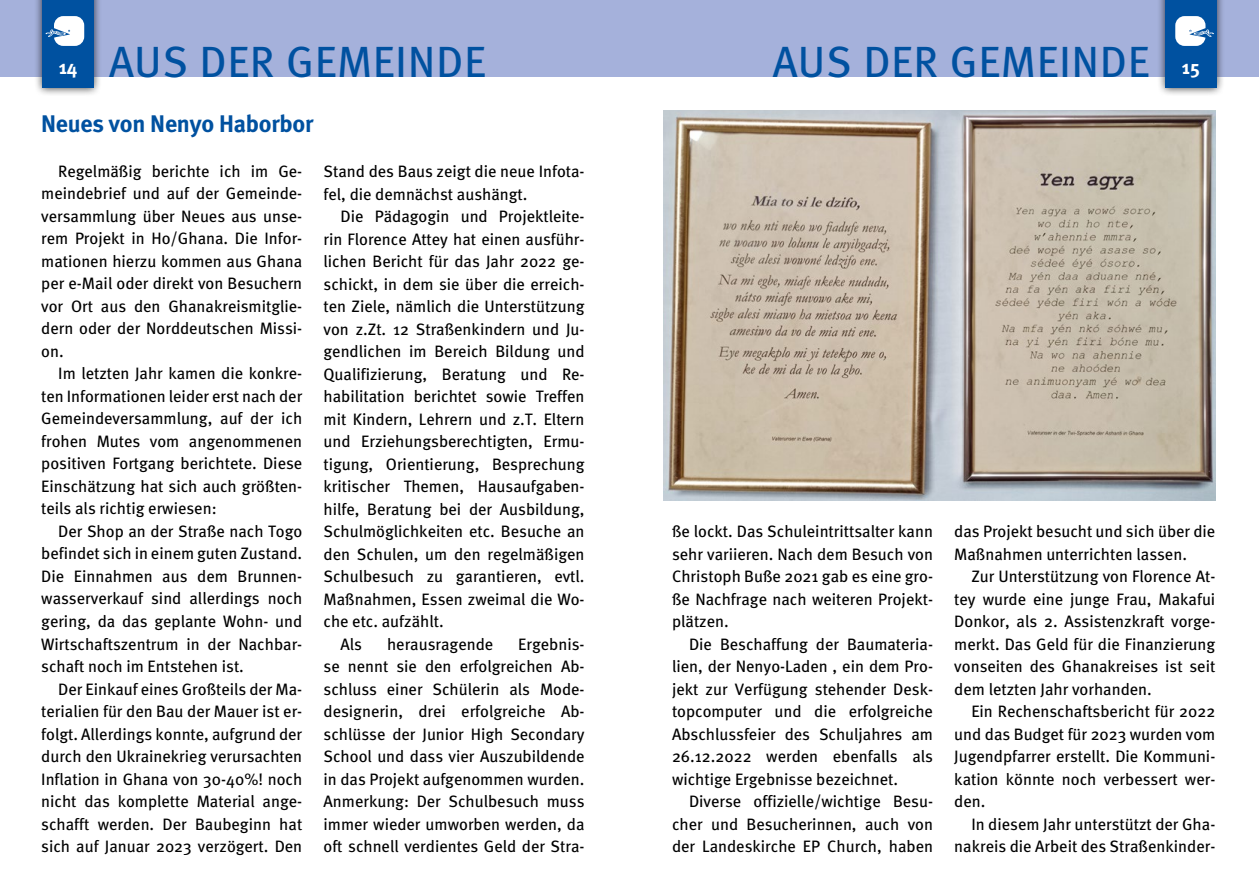
<style>
.page{position:relative;width:1259px;height:893px;background:#fff}
.page>*{position:absolute;margin:0;border:0;box-sizing:border-box;transform-origin:0 0}
.t1{font:43.65px "Meta Book CE Caps";color:#0051a0}
.t2{font:24px "Meta Bold CE";letter-spacing:-.01em;color:#0051a0}
.t3{font:19.5px "Meta Bold CE";color:#fff}
.t4{font:16.5px/22.5px "Meta Book CE";color:#000;text-align:justify}
</style>
<div class="page">
<div style="left:0;top:0;width:629px;height:77px;background:#a5b1db"></div>
<div style="left:629px;top:0;width:630px;height:77px;background:#a5b1db"></div>
<div style="left:34px;top:0;width:68px;height:97px;background:#000;opacity:.75"></div>
<div style="left:43px;top:0;width:51px;height:88px;background:#0051a0"></div>
<div style="left:1156px;top:0;width:69px;height:97px;background:#000;opacity:.75"></div>
<div style="left:1165px;top:0;width:51px;height:88px;background:#0051a0"></div>
<svg style="left:46px;top:16px;width:38px;height:30px"></svg>
<svg style="left:1175px;top:16px;width:39px;height:30px"></svg>
<img style="left:663px;top:110px;width:552px;height:391px">
<p class="t3" style="left:59px;top:55px;width:20px">14</p>
<h1 class="t1" style="left:109px;top:35px;width:379px">AUS DER GEMEINDE</h1>
<h1 class="t1" style="left:773px;top:35px;width:379px">AUS DER GEMEINDE</h1>
<p class="t3" style="left:1181px;top:55px;width:20px">15</p>
<h2 class="t2" style="left:41px;top:108px;width:274px">Neues von Nenyo Haborbor</h2>
<p class="t4" style="left:41px;top:160px;width:262px;text-indent:17px">Regelmäßig berichte ich im Ge&shy;meindebrief und auf der Gemeinde&shy;versammlung über Neues aus unse&shy;rem Projekt in Ho/Ghana. Die Infor&shy;mationen hierzu kommen aus Ghana per e-Mail oder direkt von Besuchern vor Ort aus den Ghanakreismitglie&shy;dern oder der Norddeutschen Missi&shy;on.</p>
<p class="t4" style="left:41px;top:363px;width:262px;text-indent:17px">Im letzten Jahr kamen die konkre&shy;ten Informationen leider erst nach der Gemeindeversammlung, auf der ich frohen Mutes vom angenommenen positiven Fortgang berichtete. Diese Einschätzung hat sich auch größten&shy;teils als richtig erwiesen:</p>
<p class="t4" style="left:41px;top:520px;width:262px;text-indent:17px">Der Shop an der Straße nach Togo befindet sich in einem guten Zustand.<br>Die Einnahmen aus dem Brunnen&shy;wasserverkauf sind allerdings noch gering, da das geplante Wohn- und Wirtschaftszentrum in der Nachbar&shy;schaft noch im Entstehen ist.</p>
<p class="t4" style="left:41px;top:678px;width:262px;text-indent:17px">Der Einkauf eines Großteils der Ma&shy;terialien für den Bau der Mauer ist er&shy;folgt. Allerdings konnte, aufgrund der durch den Ukrainekrieg verursachten Inflation in Ghana von 30-40%! noch nicht das komplette Material ange&shy;schafft werden. Der Baubeginn hat sich auf Januar 2023 verzögert. Den</p>
<p class="t4" style="left:323px;top:160px;width:262px">Stand des Baus zeigt die neue Infota&shy;fel, die demnächst aushängt.</p>
<p class="t4" style="left:340px;top:205px;width:245px">Die Pädagogin und Projektleite-</p>
<p class="t4" style="left:323px;top:228px;width:262px">rin Florence Attey hat einen ausführ-</p>
<p class="t4" style="left:323px;top:250px;width:262px">lichen Bericht für das Jahr 2022 ge-</p>
<p class="t4" style="left:323px;top:273px;width:262px">schickt, in dem sie über die erreich-</p>
<p class="t4" style="left:323px;top:295px;width:262px">ten Ziele, nämlich die Unterstützung</p>
<p class="t4" style="left:323px;top:318px;width:262px">von z.Zt. 12 Straßenkindern und Ju-</p>
<p class="t4" style="left:323px;top:340px;width:262px">gendlichen im Bereich Bildung und</p>
<p class="t4" style="left:323px;top:363px;width:262px">Qualifizierung, Beratung und Re-</p>
<p class="t4" style="left:323px;top:385px;width:262px">habilitation berichtet sowie Treffen</p>
<p class="t4" style="left:323px;top:408px;width:262px">mit Kindern, Lehrern und z.T. Eltern</p>
<p class="t4" style="left:323px;top:430px;width:262px">und Erziehungsberechtigten, Ermu-</p>
<p class="t4" style="left:323px;top:453px;width:262px">tigung, Orientierung, Besprechung</p>
<p class="t4" style="left:323px;top:475px;width:262px">kritischer Themen, Hausaufgaben-</p>
<p class="t4" style="left:323px;top:498px;width:262px">hilfe, Beratung bei der Ausbildung,</p>
<p class="t4" style="left:323px;top:520px;width:262px">Schulmöglichkeiten etc. Besuche an</p>
<p class="t4" style="left:323px;top:543px;width:262px">den Schulen, um den regelmäßigen</p>
<p class="t4" style="left:323px;top:565px;width:262px">Schulbesuch zu garantieren, evtl.</p>
<p class="t4" style="left:323px;top:588px;width:262px">Maßnahmen, Essen zweimal die Wo-</p>
<p class="t4" style="left:323px;top:610px;width:122px">che etc. aufzählt.</p>
<p class="t4" style="left:340px;top:633px;width:23px">Als</p>
<p class="t4" style="left:387px;top:633px;width:108px">herausragende</p>
<p class="t4" style="left:323px;top:633px;width:262px;text-indent:195px">Ergebnis&shy;se nennt sie den erfolgreichen Ab&shy;schluss einer Schülerin als Mode&shy;designerin, drei erfolgreiche Ab&shy;schlüsse der Junior High Secondary School und dass vier Auszubildende in das Projekt aufgenommen wurden.<br>Anmerkung: Der Schulbesuch muss immer wieder umworben werden, da oft schnell verdientes Geld der Stra-</p>
<p class="t4" style="left:672px;top:520px;width:262px">ße lockt. Das Schuleintrittsalter kann sehr variieren. Nach dem Besuch von Christoph Buße 2021 gab es eine gro&shy;ße Nachfrage nach weiteren Projekt&shy;plätzen.</p>
<p class="t4" style="left:672px;top:633px;width:262px;text-indent:17px">Die Beschaffung der Baumateria&shy;lien, der Nenyo-Laden , ein dem Pro&shy;jekt zur Verfügung stehender Desk&shy;topcomputer und die erfolgreiche Abschlussfeier des Schuljahres am 26.12.2022 werden ebenfalls als wichtige Ergebnisse bezeichnet.</p>
<p class="t4" style="left:672px;top:790px;width:262px;text-indent:17px">Diverse offizielle/wichtige Besu&shy;cher und Besucherinnen, auch von der Landeskirche EP Church, haben</p>
<p class="t4" style="left:954px;top:520px;width:262px">das Projekt besucht und sich über die<br>Maßnahmen unterrichten lassen.</p>
<p class="t4" style="left:954px;top:565px;width:262px;text-indent:17px">Zur Unterstützung von Florence At&shy;tey wurde eine junge Frau, Makafui Donkor, als 2. Assistenzkraft vorge&shy;merkt. Das Geld für die Finanzierung vonseiten des Ghanakreises ist seit dem letzten Jahr vorhanden.</p>
<p class="t4" style="left:954px;top:700px;width:262px;text-indent:17px">Ein Rechenschaftsbericht für 2022 und das Budget für 2023 wurden vom Jugendpfarrer erstellt. Die Kommuni&shy;kation könnte noch verbessert wer&shy;den.</p>
<p class="t4" style="left:954px;top:813px;width:262px;text-align:right">In diesem Jahr unterstützt der Gha&shy;nakreis die Arbeit des Straßenkinder-</p>
</div>
